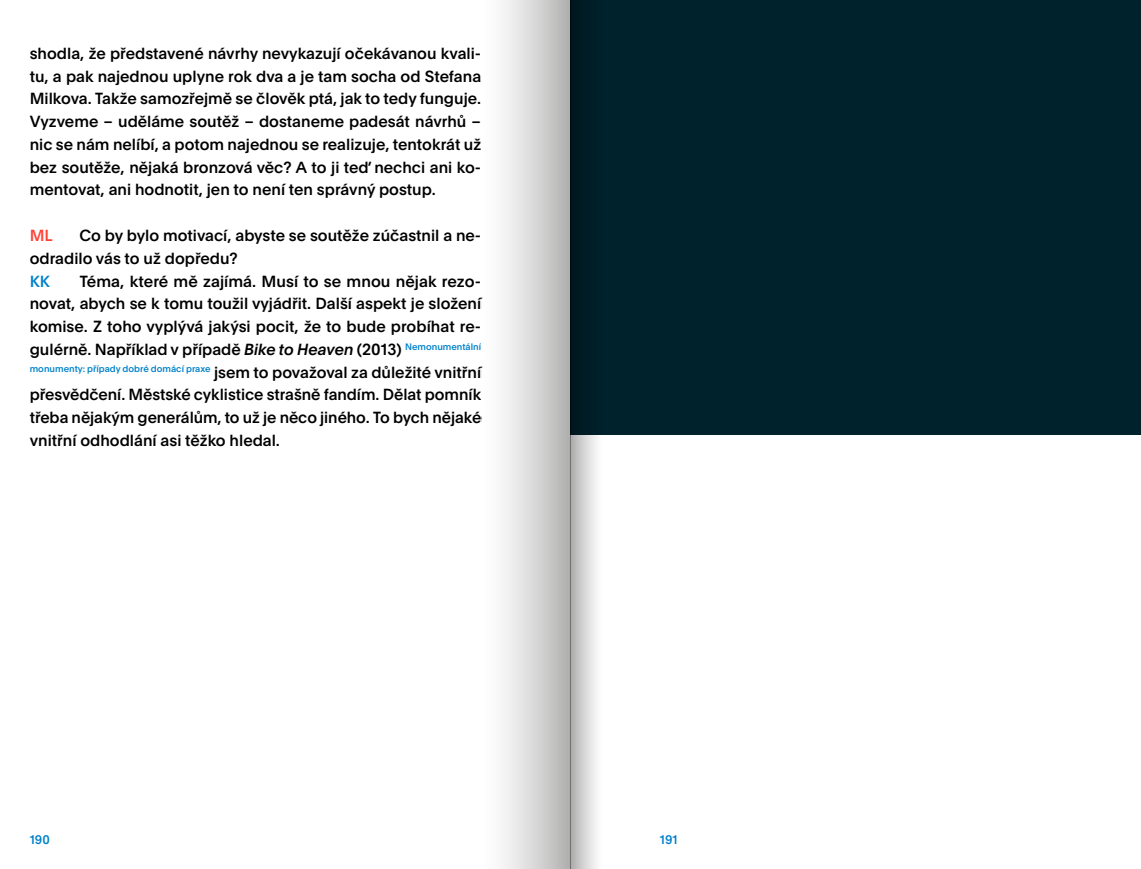
<style>
.page{position:relative;width:1141px;height:869px;background:#fff}
.page>*{position:absolute;margin:0;border:0;box-sizing:border-box;transform-origin:0 0}
.t1{font:500 15.75px/22.8px "Plain";color:#000;text-align:justify}
.t2{font:500 15.75px "Plain";color:#ff4338}
.t3{font:500 15.75px "Plain";color:#0082ca}
.t4{font:500 12.25px "Plain";color:#0082ca}
.t5{font:500 9.1px "Plain";color:#0082ca}
.s1{font-style:italic}
.s2{font-size:15.75px;color:#000}
</style>
<div class="page">
<div style="left:570px;top:0;width:571px;height:434px;background:#00222c"></div>
<svg style="left:570px;top:0;width:33px;height:868px"></svg>
<div style="left:481px;top:0;width:89px;height:868px;background:linear-gradient(to right,#fff,#b5b5b5)"></div>
<p class="t1" style="left:30px;top:41px;width:453px">shodla, že představené návrhy nevykazují očekávanou kvali&shy;tu, a pak najednou uplyne rok dva a je tam socha od Stefana Milkova. Takže samozřejmě se člověk ptá, jak to tedy funguje.<br>Vyzveme – uděláme soutěž – dostaneme padesát návrhů – nic se nám nelíbí, a potom najednou se realizuje, tentokrát už bez soutěže, nějaká bronzová věc? A to ji teď nechci ani ko&shy;mentovat, ani hodnotit, jen to není ten správný postup.</p>
<p class="t2" style="left:30px;top:224px;width:25px">ML</p>
<p class="t1" style="left:30px;top:223px;width:453px;text-indent:50px">Co by bylo motivací, abyste se soutěže zúčastnil a ne&shy;odradilo vás to už dopředu?</p>
<p class="t3" style="left:30px;top:269px;width:22px">KK</p>
<p class="t1" style="left:30px;top:269px;width:453px;text-indent:50px">Téma, které mě zajímá. Musí to se mnou nějak rezo&shy;novat, abych se k tomu toužil vyjádřit. Další aspekt je složení komise. Z toho vyplývá jakýsi pocit, že to bude probíhat re&shy;gulérně. Například v případě <span class="s1">Bike to Heaven</span> (2013) <sup>Nemonumentální</sup></p>
<p class="t5" style="left:30px;top:362px;width:453px">monumenty: případy dobré domácí praxe <span class="s2">jsem to považoval za důležité vnitřní</span></p>
<p class="t1" style="left:30px;top:382px;width:453px">přesvědčení. Městské cyklistice strašně fandím. Dělat pomník třeba nějakým generálům, to už je něco jiného. To bych nějaké vnitřní odhodlání asi těžko hledal.</p>
<p class="t4" style="left:30px;top:830px;width:22px">190</p>
<p class="t4" style="left:660px;top:830px;width:19px">191</p>
</div>
